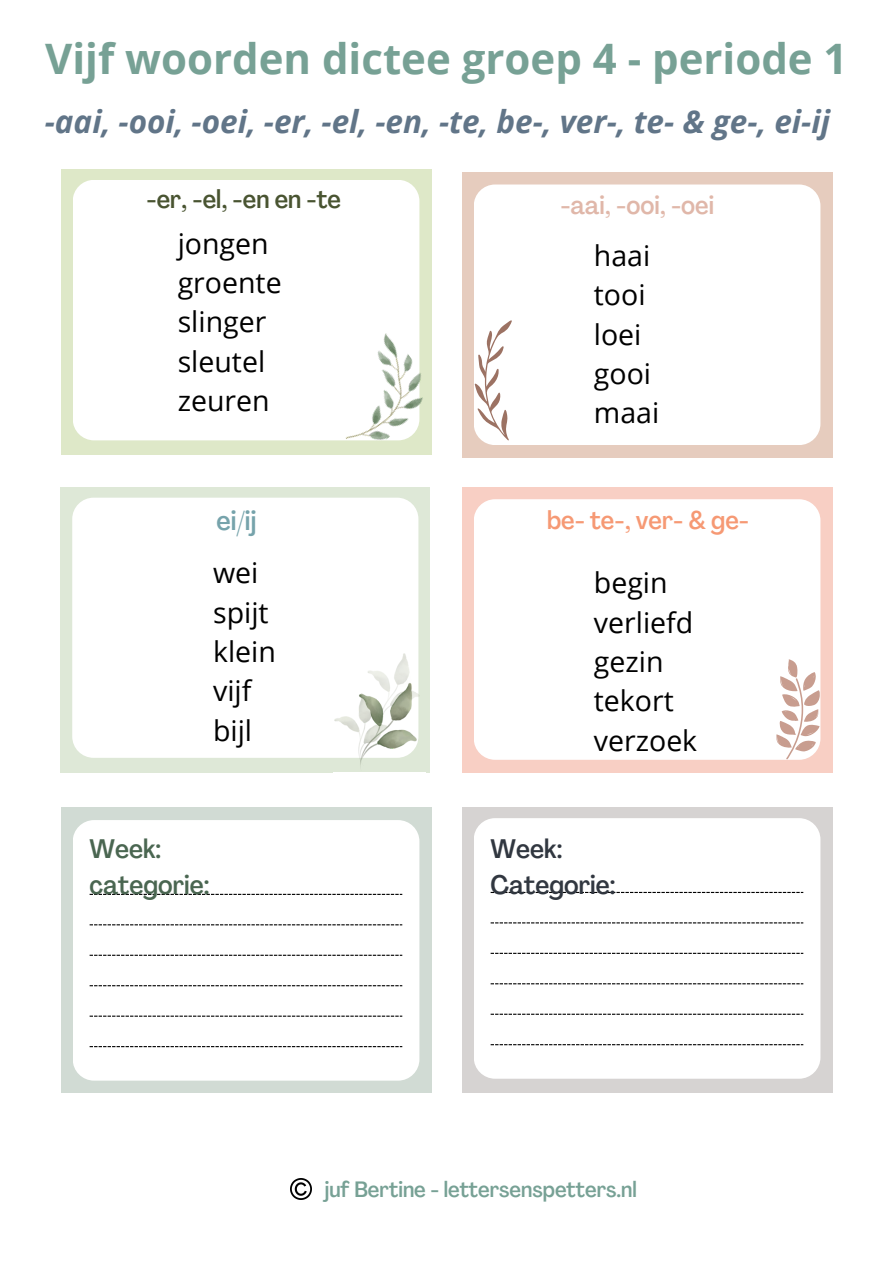
<style>
.page{position:relative;width:893px;height:1264px;background:#fff}
.page>*{position:absolute;margin:0;border:0;box-sizing:border-box;transform-origin:0 0}
.t1{font:700 42px "Open Sans";color:#77a195}
.t2{font:italic 700 31.5px "Open Sans";color:#617588}
.t3{font:28.5px "Open Sans";color:#000}
.t4{font:500 condensed 27px "Agrandir";color:#76a3ab}
.t5{font:500 condensed 26.4px "Agrandir";color:#4a6651}
.t6{font:500 condensed 26.4px "Agrandir";color:#313740}
.t7{font:500 condensed 25.5px "Agrandir";color:#495431}
.t8{font:500 condensed 25.5px "Agrandir";color:#f69974}
.t9{font:500 condensed 25.5px "Agrandir";color:#e0b7a9}
.t10{font:500 condensed 21.9px "Agrandir";color:#77a195}
</style>
<div class="page">
<div style="left:462px;top:172px;width:370px;height:285px;background:#e6ccbe"></div>
<div style="left:473px;top:184px;width:347px;height:261px;background:#fff;border-radius:21px"></div>
<div style="left:61px;top:169px;width:370px;height:286px;background:#dee8c8"></div>
<div style="left:73px;top:180px;width:346px;height:260px;background:#fff;border-radius:21px"></div>
<div style="left:61px;top:487px;width:369px;height:285px;background:#dee8d7"></div>
<div style="left:72px;top:497px;width:346px;height:260px;background:#fff;border-radius:21px"></div>
<div style="left:462px;top:487px;width:370px;height:286px;background:#f8cfc4"></div>
<div style="left:473px;top:499px;width:347px;height:260px;background:#fff;border-radius:21px"></div>
<div style="left:61px;top:807px;width:370px;height:286px;background:#d1dbd4"></div>
<div style="left:73px;top:820px;width:346px;height:260px;background:#fff;border-radius:21px"></div>
<svg style="left:90px;top:893px;width:312px;height:2px"></svg>
<svg style="left:90px;top:924px;width:312px;height:1px"></svg>
<svg style="left:90px;top:954px;width:312px;height:1px"></svg>
<svg style="left:90px;top:985px;width:312px;height:1px"></svg>
<svg style="left:90px;top:1015px;width:312px;height:1px"></svg>
<svg style="left:90px;top:1046px;width:312px;height:1px"></svg>
<div style="left:462px;top:807px;width:370px;height:286px;background:#d6d3d2"></div>
<div style="left:473px;top:818px;width:347px;height:260px;background:#fff;border-radius:21px"></div>
<svg style="left:490px;top:891px;width:313px;height:2px"></svg>
<svg style="left:490px;top:922px;width:313px;height:1px"></svg>
<svg style="left:490px;top:952px;width:313px;height:1px"></svg>
<svg style="left:490px;top:983px;width:313px;height:1px"></svg>
<svg style="left:490px;top:1013px;width:313px;height:1px"></svg>
<svg style="left:490px;top:1044px;width:313px;height:1px"></svg>
<img style="left:291px;top:1178px;width:20px;height:20px">
<img style="left:310px;top:330px;width:122px;height:125px">
<img style="left:334px;top:653px;width:85px;height:113px">
<svg style="left:474px;top:320px;width:38px;height:120px"></svg>
<svg style="left:776px;top:659px;width:44px;height:100px"></svg>
<p class="t1" style="left:45px;top:29px;width:803px">Vijf woorden dictee groep 4 - periode 1</p>
<p class="t2" style="left:45px;top:99px;width:786px">-aai, -ooi, -oei, -er, -el, -en, -te, be-, ver-, te- &amp; ge-, ei-ij</p>
<p class="t7" style="left:146px;top:189px;width:196px">-er, -el, -en en -te</p>
<p class="t3" style="left:178px;top:223px;width:92px">jongen</p>
<p class="t3" style="left:178px;top:262px;width:105px">groente</p>
<p class="t3" style="left:178px;top:302px;width:90px">slinger</p>
<p class="t3" style="left:178px;top:341px;width:89px">sleutel</p>
<p class="t3" style="left:178px;top:380px;width:93px">zeuren</p>
<p class="t9" style="left:560px;top:195px;width:155px">-aai, -ooi, -oei</p>
<p class="t3" style="left:594px;top:235px;width:58px">haai</p>
<p class="t3" style="left:594px;top:275px;width:53px">tooi</p>
<p class="t3" style="left:594px;top:314px;width:49px">loei</p>
<p class="t3" style="left:594px;top:353px;width:59px">gooi</p>
<p class="t3" style="left:594px;top:393px;width:67px">maai</p>
<p class="t4" style="left:216px;top:509px;width:41px">ei/ij</p>
<p class="t8" style="left:547px;top:510px;width:203px">be- te-, ver- &amp; ge-</p>
<p class="t3" style="left:594px;top:562px;width:75px">begin</p>
<p class="t3" style="left:594px;top:602px;width:101px">verliefd</p>
<p class="t3" style="left:594px;top:641px;width:71px">gezin</p>
<p class="t3" style="left:594px;top:680px;width:81px">tekort</p>
<p class="t3" style="left:594px;top:720px;width:105px">verzoek</p>
<p class="t3" style="left:213px;top:553px;width:47px">wei</p>
<p class="t3" style="left:213px;top:592px;width:57px">spijt</p>
<p class="t3" style="left:213px;top:631px;width:64px">klein</p>
<p class="t3" style="left:213px;top:671px;width:40px">vijf</p>
<p class="t3" style="left:213px;top:710px;width:41px">bijl</p>
<p class="t5" style="left:90px;top:838px;width:73px">Week:</p>
<p class="t5" style="left:90px;top:874px;width:121px">categorie:</p>
<p class="t6" style="left:490px;top:838px;width:73px">Week:</p>
<p class="t6" style="left:490px;top:874px;width:126px">Categorie:</p>
<p class="t10" style="left:325px;top:1180px;width:314px">juf Bertine - lettersenspetters.nl</p>
</div>
